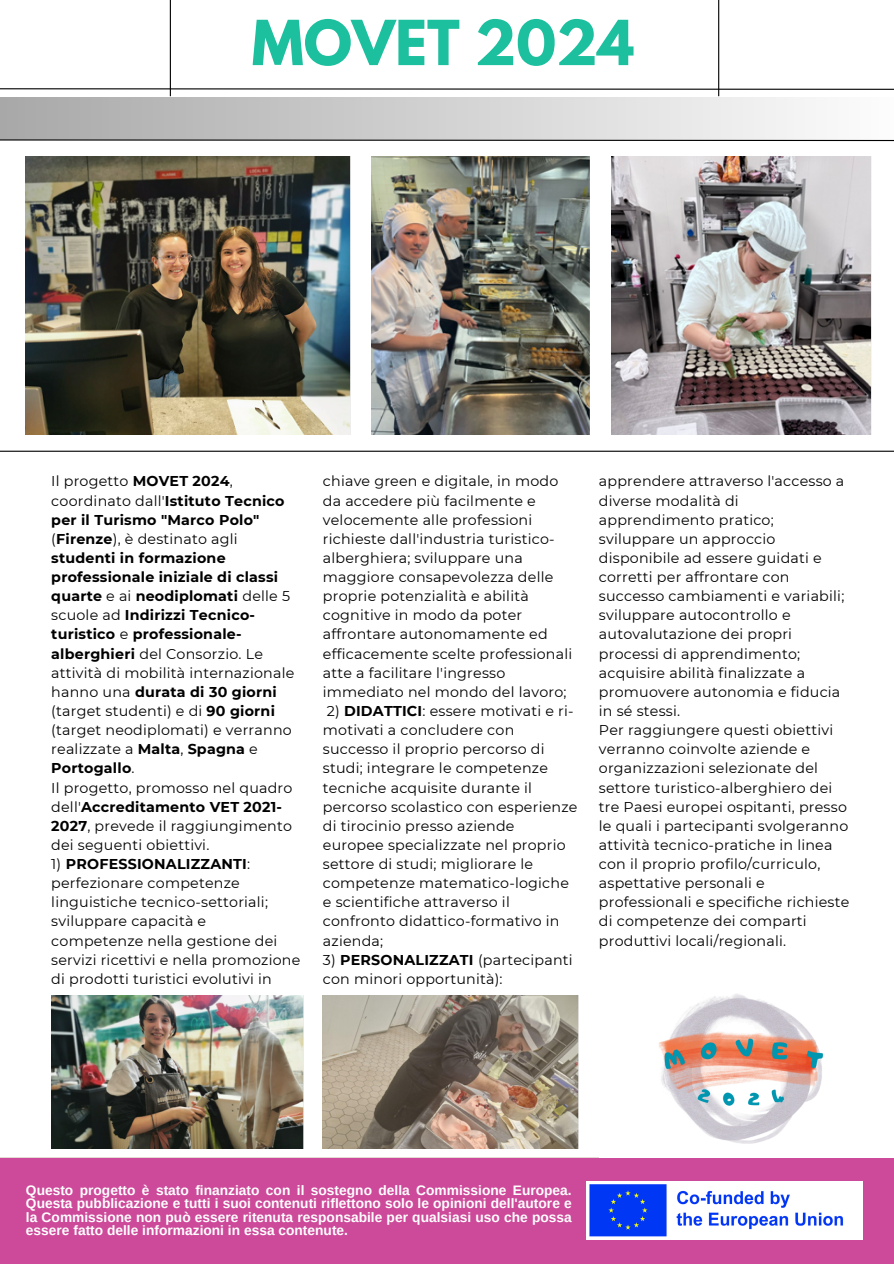
<style>
.page{position:relative;width:894px;height:1264px;background:#fff}
.page>*{position:absolute;margin:0;border:0;box-sizing:border-box;transform-origin:0 0}
.t1{font:700 54.9px "League Spartan";color:#1cbf9e}
.t2{font:14.25px/19.2px "Montserrat";letter-spacing:.015em;color:#000}
.t3{font:700 13.8px/13.5px "Arimo";color:#fff;text-align:justify}
.s1{font-weight:700}
</style>
<div class="page">
<div style="left:0;top:97px;width:893px;height:43px;background:linear-gradient(to right,#a8a8a8,#fdfdfd)"></div>
<svg style="left:0;top:88px;width:893px;height:2px;background:#6e6e6e"></svg>
<hr style="left:170px;top:0;width:1px;height:96px;background:#000">
<hr style="left:718px;top:0;width:1px;height:96px;background:#000">
<svg style="left:0;top:139px;width:893px;height:3px"></svg>
<hr style="left:0;top:450px;width:893px;height:2px;background:#000">
<div style="left:0;top:1158px;width:893px;height:105px;background:#cd499a"></div>
<img style="left:586px;top:1181px;width:276px;height:58px">
<img style="left:26px;top:157px;width:325px;height:278px">
<img style="left:611px;top:157px;width:260px;height:278px">
<img style="left:323px;top:995px;width:255px;height:153px">
<img style="left:372px;top:157px;width:218px;height:278px">
<img style="left:658px;top:994px;width:166px;height:150px">
<img style="left:51px;top:995px;width:252px;height:153px">
<p class="t1" style="left:252px;top:16px;width:384px">MOVET 2024</p>
<p class="t2" style="left:51px;top:471px;width:244px">Il progetto <span class="s1">MOVET 2024</span>, coordinato dall'<span class="s1">Istituto Tecnico per il Turismo "Marco Polo" </span>(<span class="s1">Firenze</span>), è destinato agli <span class="s1">studenti in formazione professionale iniziale di classi quarte</span> e ai <span class="s1">neodiplomati</span> delle 5 scuole ad <span class="s1">Indirizzi Tecnico&shy;turistico</span> e <span class="s1">professionale&shy;alberghieri</span> del Consorzio. Le attività di mobilità internazionale hanno una <span class="s1">durata di 30 giorni </span>(target studenti) e di <span class="s1">90 giorni </span>(target neodiplomati) e verranno realizzate a <span class="s1">Malta</span>, <span class="s1">Spagna</span> e<br><span class="s1">Portogallo</span>.<br>Il progetto, promosso nel quadro dell'<span class="s1">Accreditamento VET 2021-<br>2027</span>, prevede il raggiungimento dei seguenti obiettivi.</p>
<p class="t2" style="left:51px;top:854px;width:250px">1) <span class="s1">PROFESSIONALIZZANTI</span>: perfezionare competenze linguistiche tecnico-settoriali; sviluppare capacità e competenze nella gestione dei servizi ricettivi e nella promozione di prodotti turistici evolutivi in</p>
<p class="t2" style="left:323px;top:471px;width:251px">chiave green e digitale, in modo da accedere più facilmente e velocemente alle professioni richieste dall'industria turistico&shy;alberghiera; sviluppare una maggiore consapevolezza delle proprie potenzialità e abilità cognitive in modo da poter affrontare autonomamente ed efficacemente scelte professionali atte a facilitare l'ingresso immediato nel mondo del lavoro;</p>
<p class="t2" style="left:323px;top:701px;width:256px">2) <span class="s1">DIDATTICI</span>: essere motivati e ri&shy;motivati a concludere con successo il proprio percorso di studi; integrare le competenze tecniche acquisite durante il percorso scolastico con esperienze di tirocinio presso aziende europee specializzate nel proprio settore di studi; migliorare le competenze matematico-logiche e scientifiche attraverso il confronto didattico-formativo in azienda;</p>
<p class="t2" style="left:323px;top:950px;width:251px">3) <span class="s1">PERSONALIZZATI</span> (partecipanti con minori opportunità):</p>
<h1 class="t2" style="left:598px;top:471px;width:252px">apprendere attraverso l'accesso a diverse modalità di apprendimento pratico; sviluppare un approccio disponibile ad essere guidati e corretti per affrontare con successo cambiamenti e variabili; sviluppare autocontrollo e autovalutazione dei propri processi di apprendimento; acquisire abilità finalizzate a promuovere autonomia e fiducia in sé stessi.<br>Per raggiungere questi obiettivi verranno coinvolte aziende e organizzazioni selezionate del settore turistico-alberghiero dei tre Paesi europei ospitanti, presso le quali i partecipanti svolgeranno attività tecnico-pratiche in linea con il proprio profilo/curriculo, aspettative personali e professionali e specifiche richieste di competenze dei comparti produttivi locali/regionali.</h1>
<p class="t3" style="left:26px;top:1183px;width:547px">Questo progetto è stato finanziato con il sostegno della Commissione Europea.<br>Questa pubblicazione e tutti i suoi contenuti riflettono solo le opinioni dell'autore e la Commissione non può essere ritenuta responsabile per qualsiasi uso che possa essere fatto delle informazioni in essa contenute.</p>
</div>
